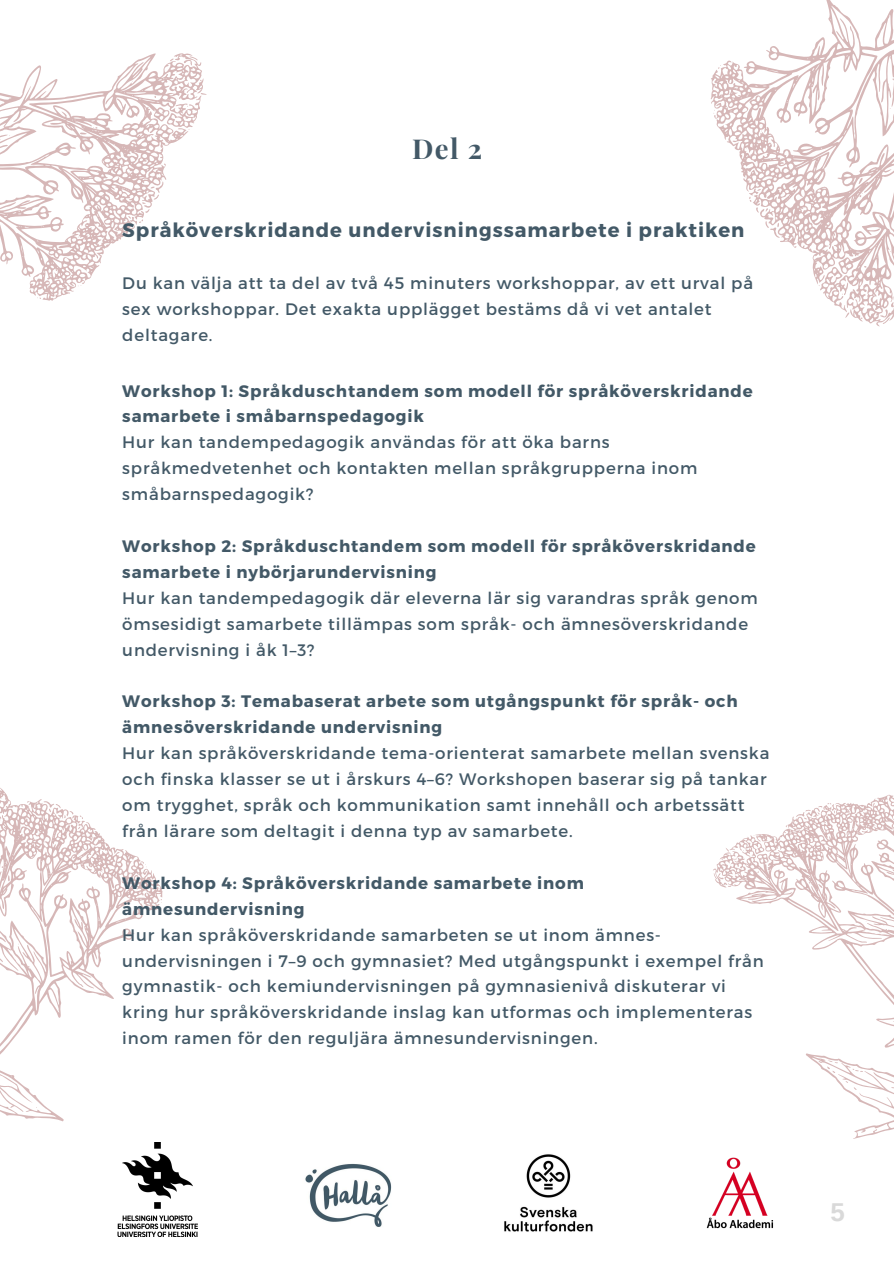
<style>
.page{position:relative;width:894px;height:1264px;background:#fff}
.page>*{position:absolute;margin:0;border:0;box-sizing:border-box;transform-origin:0 0}
.t1{font:700 27.45px "Playfair Display";color:#435967}
.t2{font:700 25.8px "Arimo";color:#d9d9d9}
.t3{font:700 19.65px "Montserrat";letter-spacing:.05em;color:#435967}
.t4{font:16.65px/26px "Montserrat";letter-spacing:.05em;color:#435967}
.t5{font:700 16.65px/26px "Montserrat";letter-spacing:.05em;color:#435967}
</style>
<div class="page">
<svg style="left:710px;top:0;width:183px;height:327px"></svg>
<svg style="left:0;top:53px;width:207px;height:248px"></svg>
<svg style="left:0;top:788px;width:163px;height:334px"></svg>
<svg style="left:713px;top:794px;width:180px;height:345px"></svg>
<img style="left:305px;top:1163px;width:87px;height:64px">
<img style="left:504px;top:1154px;width:89px;height:78px">
<img style="left:706px;top:1157px;width:68px;height:72px">
<img style="left:117px;top:1142px;width:80px;height:94px">
<p class="t1" style="left:412px;top:129px;width:71px">Del 2</p>
<p class="t3" style="left:122px;top:217px;width:623px">Språköverskridande undervisningssamarbete i praktiken</p>
<p class="t4" style="left:122px;top:270px;width:632px">Du kan välja att ta del av två 45 minuters workshoppar, av ett urval på sex workshoppar. Det exakta upplägget bestäms då vi vet antalet deltagare.</p>
<p class="t5" style="left:122px;top:377px;width:631px">Workshop 1: Språkduschtandem som modell för språköverskridande samarbete i småbarnspedagogik</p>
<p class="t4" style="left:122px;top:428px;width:576px">Hur kan tandempedagogik användas för att öka barns språkmedvetenhet och kontakten mellan språkgrupperna inom småbarnspedagogik?</p>
<p class="t5" style="left:122px;top:532px;width:634px">Workshop 2: Språkduschtandem som modell för språköverskridande samarbete i nybörjarundervisning</p>
<p class="t4" style="left:122px;top:584px;width:636px">Hur kan tandempedagogik där eleverna lär sig varandras språk genom ömsesidigt samarbete tillämpas som språk- och ämnesöverskridande undervisning i åk 1–3?</p>
<p class="t5" style="left:122px;top:687px;width:616px">Workshop 3: Temabaserat arbete som utgångspunkt för språk- och ämnesöverskridande undervisning</p>
<p class="t4" style="left:122px;top:739px;width:648px">Hur kan språköverskridande tema-orienterat samarbete mellan svenska och finska klasser se ut i årskurs 4–6? Workshopen baserar sig på tankar om trygghet, språk och kommunikation samt innehåll och arbetssätt från lärare som deltagit i denna typ av samarbete.</p>
<p class="t5" style="left:122px;top:869px;width:463px">Workshop 4: Språköverskridande samarbete inom ämnesundervisning</p>
<p class="t4" style="left:122px;top:920px;width:642px">Hur kan språköverskridande samarbeten se ut inom ämnes&shy;undervisningen i 7–9 och gymnasiet? Med utgångspunkt i exempel från gymnastik- och kemiundervisningen på gymnasienivå diskuterar vi kring hur språköverskridande inslag kan utformas och implementeras inom ramen för den reguljära ämnesundervisningen.</p>
<p class="t2" style="left:830px;top:1197px;width:16px">5</p>
</div>
